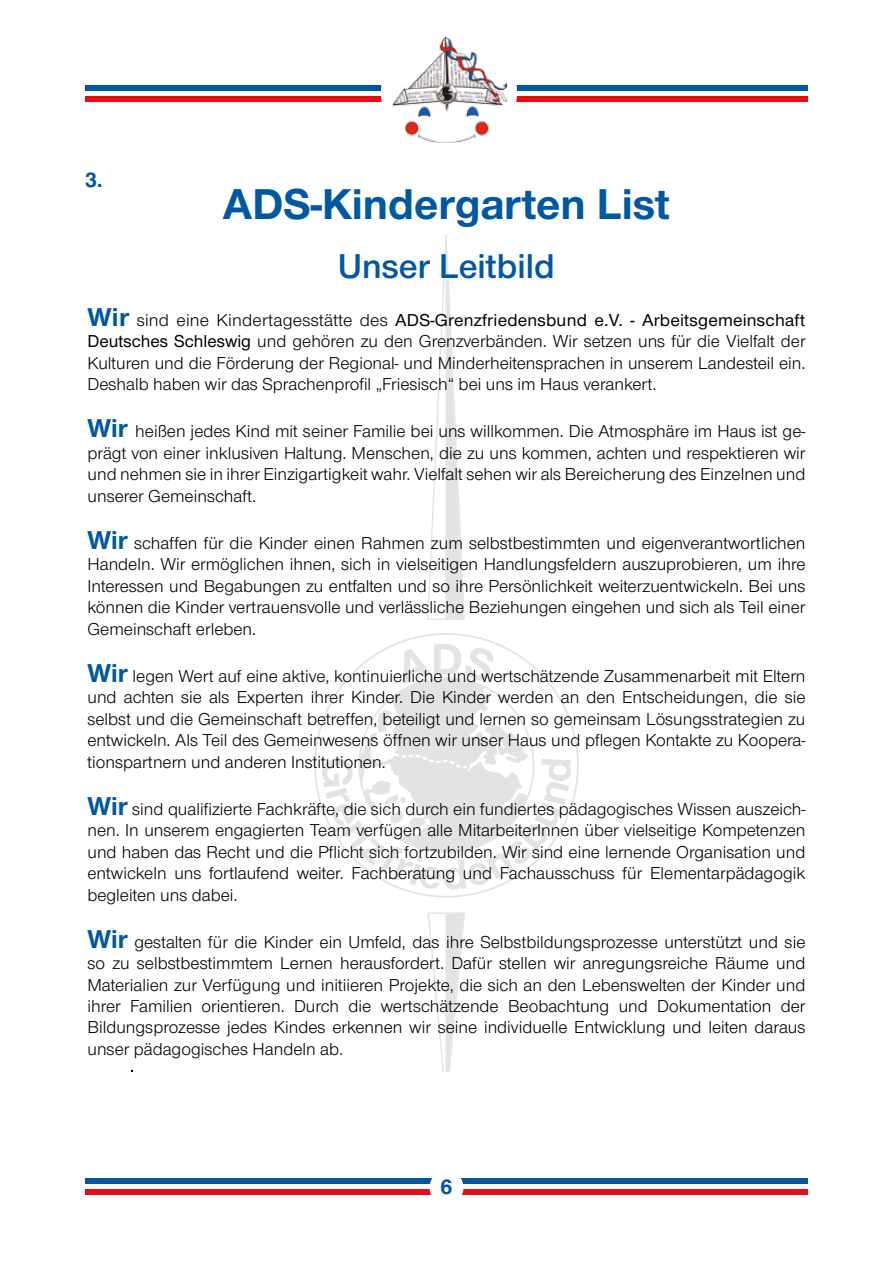
<style>
.page{position:relative;width:893px;height:1263px;background:#fff}
.page>*{position:absolute;margin:0;border:0;box-sizing:border-box;transform-origin:0 0}
.t1{font:700 44.7px "Nimbus Sans Novus T";color:#0057a2}
.t2{font:600 35.7px "Nimbus Sans Novus T";color:#0057a2}
.t3{font:700 21px "Swiss 721 BT";color:#0057a2}
.t4{font:17.85px/21.5px "Nimbus Sans Novus T";color:#000;text-align:justify}
.s1{font-weight:700;font-size:26.85px;color:#0057a2}
.s2{font-weight:500}
</style>
<div class="page">
<div style="left:85px;top:85px;width:723px;height:6px;background:#0057a2"></div>
<div style="left:85px;top:96px;width:723px;height:6px;background:#e30d18"></div>
<div style="left:381px;top:24px;width:136px;height:136px;background:#fff;border-radius:50%"></div>
<img style="left:392px;top:36px;width:115px;height:106px">
<div style="left:85px;top:1178px;width:723px;height:5px;background:#0057a2"></div>
<div style="left:85px;top:1189px;width:723px;height:6px;background:#e30d18"></div>
<div style="left:430px;top:1171px;width:33px;height:33px;background:#fff;border-radius:50%"></div>
<div style="left:429px;top:1170px;width:34px;height:34px;border:2px solid #fff;border-radius:50%"></div>
<svg style="left:427px;top:234px;width:38px;height:386px"></svg>
<svg style="left:427px;top:912px;width:38px;height:159px"></svg>
<svg style="left:314px;top:633px;width:265px;height:264px"></svg>
<svg style="left:322px;top:644px;width:249px;height:246px"></svg>
<p class="t3" style="left:85px;top:167px;width:19px">3.</p>
<h1 class="t1" style="left:223px;top:178px;width:448px">ADS-Kindergarten List</h1>
<h2 class="t2" style="left:338px;top:245px;width:218px">Unser Leitbild</h2>
<p class="t4" style="left:88px;top:309px;width:719px"><span class="s1">Wir</span> sind eine Kindertagesstätte des <span class="s2">ADS-Grenzfriedensbund e.V. - Arbeitsgemeinschaft Deutsches Schleswig</span> und gehören zu den Grenzverbänden. Wir setzen uns für die Vielfalt der Kulturen und die Förderung der Regional- und Minderheitensprachen in unserem Landesteil ein.<br>Deshalb haben wir das Sprachenprofil „Friesisch“ bei uns im Haus verankert.</p>
<p class="t4" style="left:88px;top:420px;width:719px"><span class="s1">Wir</span> heißen jedes Kind mit seiner Familie bei uns willkommen. Die Atmosphäre im Haus ist ge&shy;prägt von einer inklusiven Haltung. Menschen, die zu uns kommen, achten und respektieren wir und nehmen sie in ihrer Einzigartigkeit wahr. Vielfalt sehen wir als Bereicherung des Einzelnen und unserer Gemeinschaft.</p>
<p class="t4" style="left:88px;top:532px;width:719px"><span class="s1">Wir</span> schaffen für die Kinder einen Rahmen zum selbstbestimmten und eigenverantwortlichen Handeln. Wir ermöglichen ihnen, sich in vielseitigen Handlungsfeldern auszuprobieren, um ihre Interessen und Begabungen zu entfalten und so ihre Persönlichkeit weiterzuentwickeln. Bei uns können die Kinder vertrauensvolle und verlässliche Beziehungen eingehen und sich als Teil einer Gemeinschaft erleben.</p>
<p class="t4" style="left:88px;top:665px;width:719px"><span class="s1">Wir</span> legen Wert auf eine aktive, kontinuierliche und wertschätzende Zusammenarbeit mit Eltern und achten sie als Experten ihrer Kinder. Die Kinder werden an den Entscheidungen, die sie selbst und die Gemeinschaft betreffen, beteiligt und lernen so gemeinsam Lösungsstrategien zu entwickeln. Als Teil des Gemeinwesens öffnen wir unser Haus und pflegen Kontakte zu Koopera&shy;tionspartnern und anderen Institutionen.</p>
<p class="t4" style="left:88px;top:798px;width:719px"><span class="s1">Wir</span> sind qualifizierte Fachkräfte, die sich durch ein fundiertes pädagogisches Wissen auszeich&shy;nen. In unserem engagierten Team verfügen alle MitarbeiterInnen über vielseitige Kompetenzen und haben das Recht und die Pflicht sich fortzubilden. Wir sind eine lernende Organisation und entwickeln uns fortlaufend weiter. Fachberatung und Fachausschuss für Elementarpädagogik begleiten uns dabei.</p>
<p class="t4" style="left:88px;top:931px;width:719px"><span class="s1">Wir</span> gestalten für die Kinder ein Umfeld, das ihre Selbstbildungsprozesse unterstützt und sie so zu selbstbestimmtem Lernen herausfordert. Dafür stellen wir anregungsreiche Räume und Materialien zur Verfügung und initiieren Projekte, die sich an den Lebenswelten der Kinder und ihrer Familien orientieren. Durch die wertschätzende Beobachtung und Dokumentation der Bildungsprozesse jedes Kindes erkennen wir seine individuelle Entwicklung und leiten daraus unser pädagogisches Handeln ab.</p>
<p class="t3" style="left:441px;top:1174px;width:13px">6</p>
</div>
